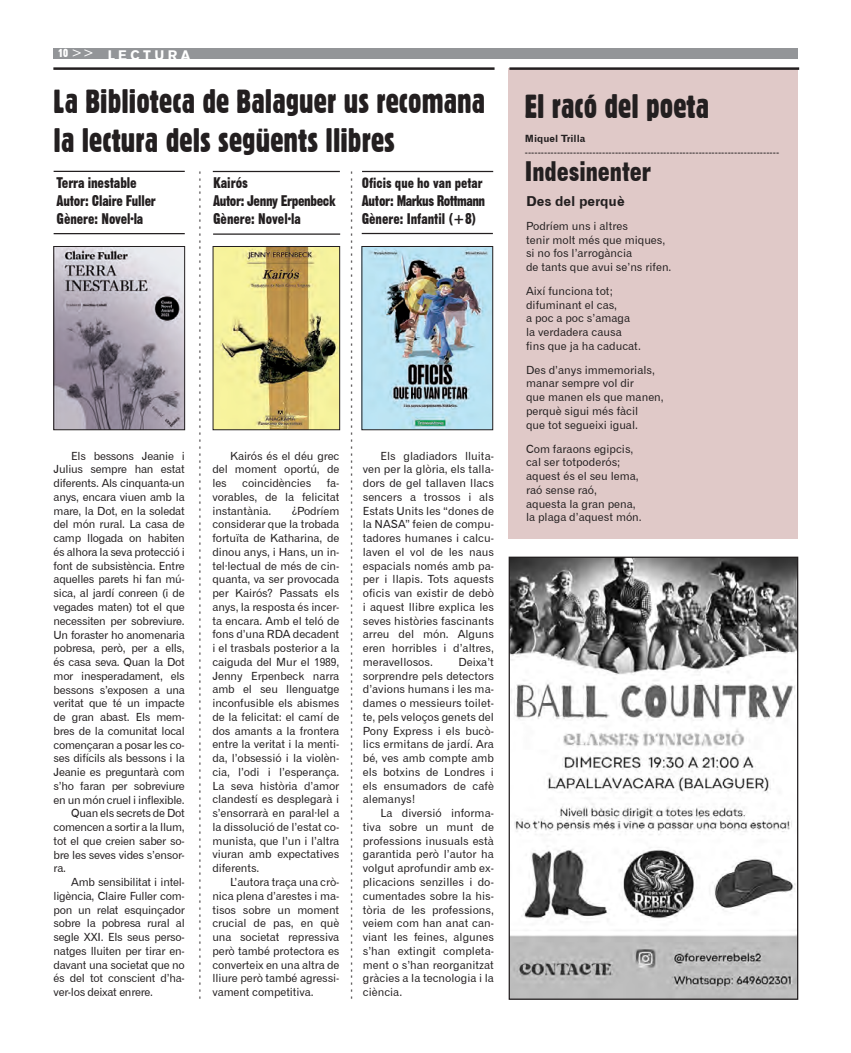
<style>
.page{position:relative;width:851px;height:1053px;background:#fff}
.page>*{position:absolute;margin:0;border:0;box-sizing:border-box;transform-origin:0 0}
.t1{font:32.5px/39px "Gothic 821 Condensed BT";color:#231f20}
.t2{font:27.5px "Gothic No 13 BT";color:#231f20}
.t3{font:15px "Gothic No 13 BT";letter-spacing:-.01em;color:#231f20}
.t4{font:15px "Gothic No 13 BT";letter-spacing:-.035em;color:#231f20}
.t5{font:14.38px "Gothic No 13 BT";color:#231f20}
.t6{font:13.75px "Gothic 720 BT Bold B";color:#231f20}
.t7{font:13.75px "Gothic 725 BT Black A";letter-spacing:.25em;color:#fff}
.t8{font:11.25px/13.8px "Gothic 720 BT Roman B";color:#231f20;text-align:justify}
.t9{font:10px "Gothic 720 BT Bold B";color:#231f20}
</style>
<div class="page">
<div style="left:53px;top:48px;width:744px;height:10px;background:#939598"></div>
<div style="left:508px;top:69px;width:290px;height:470px;background:#e0c9c8"></div>
<hr style="left:509px;top:67px;width:290px;height:3px;background:#231f20">
<hr style="left:53px;top:67px;width:441px;height:3px;background:#231f20">
<img style="left:56px;top:248px;width:127px;height:180px">
<div style="left:54px;top:246px;width:131px;height:184px;border:1px solid #231f20"></div>
<hr style="left:361px;top:233px;width:132px;height:1px;background:#231f20">
<hr style="left:54px;top:171px;width:131px;height:1px;background:#231f20">
<hr style="left:213px;top:171px;width:127px;height:1px;background:#231f20">
<hr style="left:362px;top:171px;width:131px;height:1px;background:#231f20">
<img style="left:215px;top:248px;width:123px;height:180px">
<div style="left:213px;top:246px;width:127px;height:184px;border:1px solid #231f20"></div>
<img style="left:363px;top:248px;width:128px;height:180px">
<div style="left:361px;top:246px;width:132px;height:184px;border:1px solid #231f20"></div>
<hr style="left:213px;top:233px;width:127px;height:2px;background:#231f20">
<hr style="left:54px;top:233px;width:131px;height:1px;background:#231f20">
<img style="left:510px;top:558px;width:286px;height:439px">
<div style="left:508px;top:556px;width:290px;height:443px;border:1px solid #231f20"></div>
<p class="t7" style="left:58px;top:46px;width:133px"><sup>10</sup><sup>&gt;&gt;</sup> LECTURA</p>
<p class="t1" style="left:54px;top:82px;width:433px">La Biblioteca de Balaguer us recomana la lectura dels següents llibres</p>
<p class="t3" style="left:57px;top:173px;width:82px">Terra inestable</p>
<p class="t3" style="left:57px;top:191px;width:101px">Autor: Claire Fuller</p>
<p class="t3" style="left:57px;top:209px;width:88px">Gènere: Novel·la</p>
<p class="t8" style="left:54px;top:448px;width:133px;text-indent:18px">Els bessons Jeanie i Julius sempre han estat diferents. Als cinquanta-un anys, encara viuen amb la mare, la Dot, en la soledat del món rural. La casa de camp llogada on habiten és alhora la seva protecció i font de subsistència. Entre aquelles parets hi fan mú&shy;sica, al jardí conreen (i de vegades maten) tot el que necessiten per sobreviure.<br>Un foraster ho anomenaria pobresa, però, per a ells, és casa seva. Quan la Dot mor inesperadament, els bessons s’exposen a una veritat que té un impacte de gran abast. Els mem&shy;bres de la comunitat local començaran a posar les co&shy;ses difícils als bessons i la Jeanie es preguntarà com s’ho faran per sobreviure en un món cruel i inflexible.</p>
<p class="t8" style="left:54px;top:806px;width:133px;text-indent:18px">Quan els secrets de Dot comencen a sortir a la llum, tot el que creien saber so&shy;bre les seves vides s’ensor&shy;ra.</p>
<p class="t8" style="left:54px;top:875px;width:133px;text-indent:18px">Amb sensibilitat i intel· ligència, Claire Fuller com&shy;pon un relat esquinçador sobre la pobresa rural al segle XXI. Els seus perso&shy;natges lluiten per tirar en&shy;davant una societat que no és del tot conscient d’ha&shy;ver-los deixat enrere.</p>
<p class="t8" style="left:208px;top:171px;width:830px;rotate:90deg">-------------------------------------------------------------------------------------------------------------------------</p>
<p class="t8" style="left:360px;top:171px;width:830px;rotate:90deg">-------------------------------------------------------------------------------------------------------------------------</p>
<p class="t3" style="left:213px;top:173px;width:37px">Kairós</p>
<p class="t3" style="left:213px;top:191px;width:124px">Autor: Jenny Erpenbeck</p>
<p class="t3" style="left:213px;top:209px;width:89px">Gènere: Novel·la</p>
<p class="t8" style="left:212px;top:448px;width:128px;text-indent:18px">Kairós és el déu grec del moment oportú, de les</p>
<p class="t8" style="left:212px;top:476px;width:128px;text-indent:114px">fa&shy;vorables, de la felicitat instantània.</p>
<p class="t8" style="left:242px;top:476px;width:70px">coincidències</p>
<p class="t8" style="left:212px;top:503px;width:128px;text-indent:79px">¿Podríem considerar que la trobada fortuïta de Katharina, de dinou anys, i Hans, un in&shy;tel·lectual de més de cin&shy;quanta, va ser provocada per Kairós? Passats els anys, la resposta és incer&shy;ta encara. Amb el teló de fons d’una RDA decadent i el trasbals posterior a la caiguda del Mur el 1989, Jenny Erpenbeck narra amb el seu llenguatge inconfusible els abismes de la felicitat: el camí de dos amants a la frontera entre la veritat i la menti&shy;da, l’obsessió i la violèn&shy;cia, l’odi i l’esperança.<br>La seva història d’amor clandestí es desplegarà i s’ensorrarà en paral·lel a la dissolució de l’estat co&shy;munista, que l’un i l’altra viuran amb expectatives diferents.</p>
<p class="t8" style="left:212px;top:875px;width:128px;text-indent:18px">L’autora traça una crò&shy;nica plena d’arestes i ma&shy;tisos sobre un moment crucial de pas, en què una societat repressiva però també protectora es converteix en una altra de lliure però també agressi&shy;vament competitiva.</p>
<p class="t5" style="left:361px;top:174px;width:122px">Oficis que ho van petar</p>
<p class="t4" style="left:361px;top:191px;width:125px">Autor: Markus Rottmann</p>
<p class="t3" style="left:361px;top:209px;width:116px">Gènere: Infantil (+8)</p>
<p class="t8" style="left:363px;top:448px;width:133px;text-indent:18px">Els gladiadors lluita&shy;ven per la glòria, els talla&shy;dors de gel tallaven llacs sencers a trossos i als Estats Units les “dones de la NASA” feien de compu&shy;tadores humanes i calcu&shy;laven el vol de les naus espacials només amb pa&shy;per i llapis. Tots aquests oficis van existir de debò i aquest llibre explica les seves històries fascinants arreu del món. Alguns eren horribles i d’altres, meravellosos.</p>
<p class="t8" style="left:363px;top:654px;width:133px;text-indent:96px">Deixa’t sorprendre pels detectors d’avions humans i les ma&shy;dames o messieurs toilet&shy;te, pels veloços genets del Pony Express i els bucò&shy;lics ermitans de jardí. Ara bé, ves amb compte amb els botxins de Londres i els ensumadors de cafè alemanys!</p>
<p class="t8" style="left:363px;top:806px;width:133px;text-indent:18px">La diversió informa&shy;tiva sobre un munt de professions inusuals està garantida però l’autor ha volgut aprofundir amb ex&shy;plicacions senzilles i do&shy;cumentades sobre la his&shy;tòria de les professions, veiem com han anat can&shy;viant les feines, algunes s’han extingit completa&shy;ment o s’han reorganitzat gràcies a la tecnologia i la ciència.</p>
<p class="t1" style="left:524px;top:87px;width:186px">El racó del poeta</p>
<p class="t9" style="left:524px;top:132px;width:62px">Miquel Trilla</p>
<p class="t8" style="left:524px;top:145px;width:256px">-------------------------------------------------------------------------------</p>
<p class="t2" style="left:524px;top:154px;width:128px">Indesinenter</p>
<p class="t6" style="left:526px;top:193px;width:100px">Des del perquè</p>
<p class="t8" style="left:526px;top:219px;width:103px">Podríem uns i altres</p>
<p class="t8" style="left:526px;top:233px;width:141px">tenir molt més que miques,</p>
<p class="t8" style="left:526px;top:246px;width:108px">si no fos l’arrogància</p>
<p class="t8" style="left:526px;top:260px;width:147px">de tants que avui se’ns rifen.</p>
<p class="t8" style="left:526px;top:284px;width:88px">Així funciona tot;</p>
<p class="t8" style="left:526px;top:298px;width:93px">difuminant el cas,</p>
<p class="t8" style="left:526px;top:311px;width:106px">a poc a poc s’amaga</p>
<p class="t8" style="left:526px;top:325px;width:97px">la verdadera causa</p>
<p class="t8" style="left:526px;top:339px;width:116px">fins que ja ha caducat.</p>
<p class="t8" style="left:526px;top:363px;width:130px">Des d’anys immemorials,</p>
<p class="t8" style="left:526px;top:376px;width:109px">manar sempre vol dir</p>
<p class="t8" style="left:526px;top:390px;width:139px">que manen els que manen,</p>
<p class="t8" style="left:526px;top:404px;width:114px">perquè sigui més fàcil</p>
<p class="t8" style="left:526px;top:418px;width:113px">que tot segueixi igual.</p>
<p class="t8" style="left:526px;top:441px;width:109px">Com faraons egipcis,</p>
<p class="t8" style="left:526px;top:455px;width:96px">cal ser totpoderós;</p>
<p class="t8" style="left:526px;top:469px;width:114px">aquest és el seu lema,</p>
<p class="t8" style="left:526px;top:483px;width:72px">raó sense raó,</p>
<p class="t8" style="left:526px;top:496px;width:111px">aquesta la gran pena,</p>
<p class="t8" style="left:526px;top:510px;width:117px">la plaga d’aquest món.</p>
</div>
